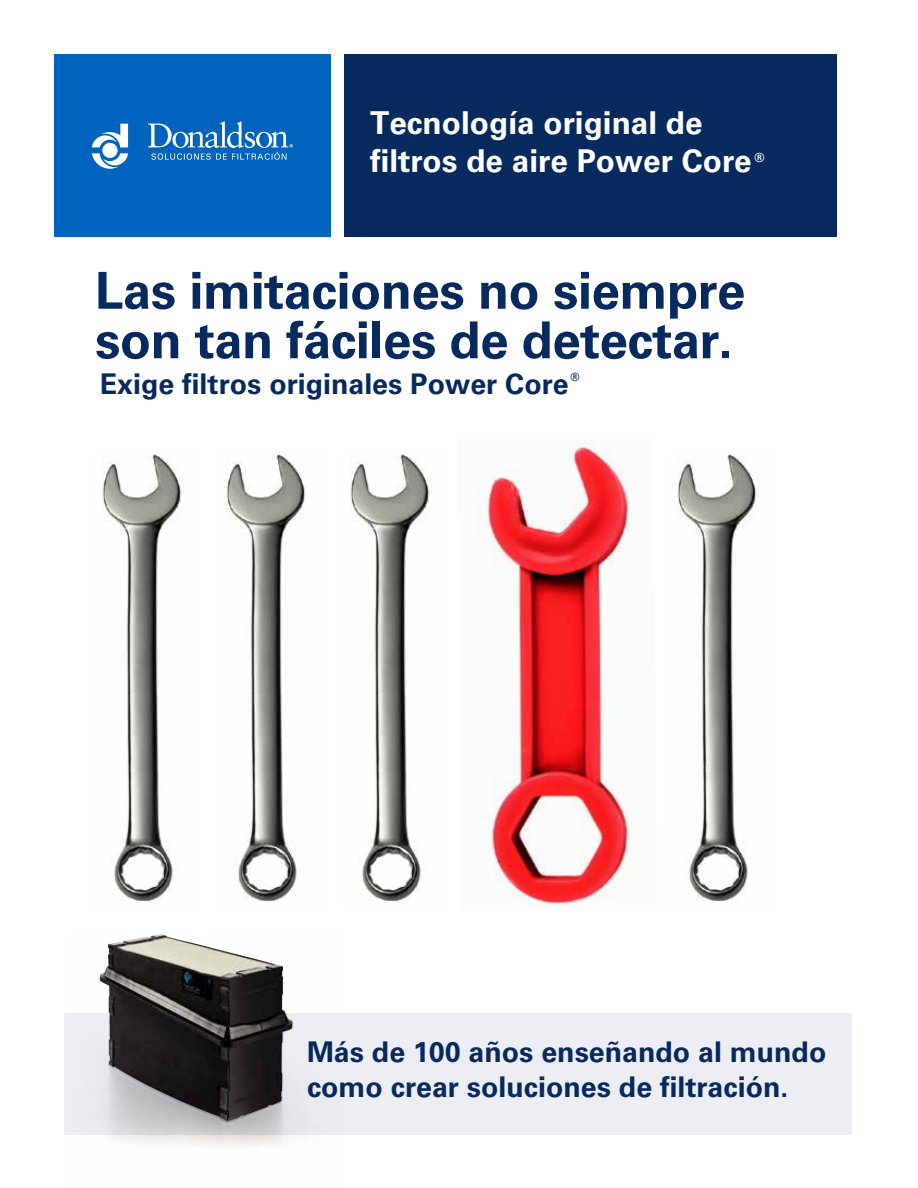
<style>
.page{position:relative;width:918px;height:1188px;background:#fff}
.page>*{position:absolute;margin:0;border:0;box-sizing:border-box;transform-origin:0 0}
.t1{font:700 51px/49.5px "Univers LT Std";letter-spacing:-.01em;color:#072a5e}
.t2{font:700 31.5px/37.8px "Univers LT Std";color:#fff}
.t3{font:700 28.5px/34.2px "Univers LT Std";color:#072a5e}
.t4{font:700 12.6px "Univers LT Std";color:#fff}
.t5{font:700 11.4px "Univers LT Std";color:#072a5e}
</style>
<div class="page">
<div style="left:344px;top:54px;width:493px;height:182px;background:#072a5e"></div>
<div style="left:54px;top:54px;width:277px;height:182px;background:#0064bf"></div>
<div style="left:64px;top:1013px;width:787px;height:121px;background:#edeef4"></div>
<img style="left:102px;top:454px;width:79px;height:448px">
<img style="left:226px;top:454px;width:79px;height:448px">
<img style="left:350px;top:454px;width:79px;height:448px">
<img style="left:677px;top:454px;width:79px;height:448px">
<img style="left:475px;top:442px;width:158px;height:466px">
<img style="left:99px;top:934px;width:193px;height:187px">
<svg style="left:92px;top:124px;width:36px;height:45px"></svg>
<svg style="left:148px;top:121px;width:145px;height:39px"></svg>
<p class="t2" style="left:370px;top:104px;width:383px">Tecnología original de filtros de aire Power Core</p>
<p class="t4" style="left:754px;top:150px;width:12px">®</p>
<h1 class="t1" style="left:95px;top:266px;width:652px">Las imitaciones no siempre son tan fáciles de detectar.</h1>
<p class="t3" style="left:100px;top:367px;width:470px">Exige filtros originales Power Core</p>
<p class="t5" style="left:571px;top:370px;width:11px">®</p>
<p class="t3" style="left:307px;top:1035px;width:521px">Más de 100 años enseñando al mundo como crear soluciones de filtración.</p>
</div>
